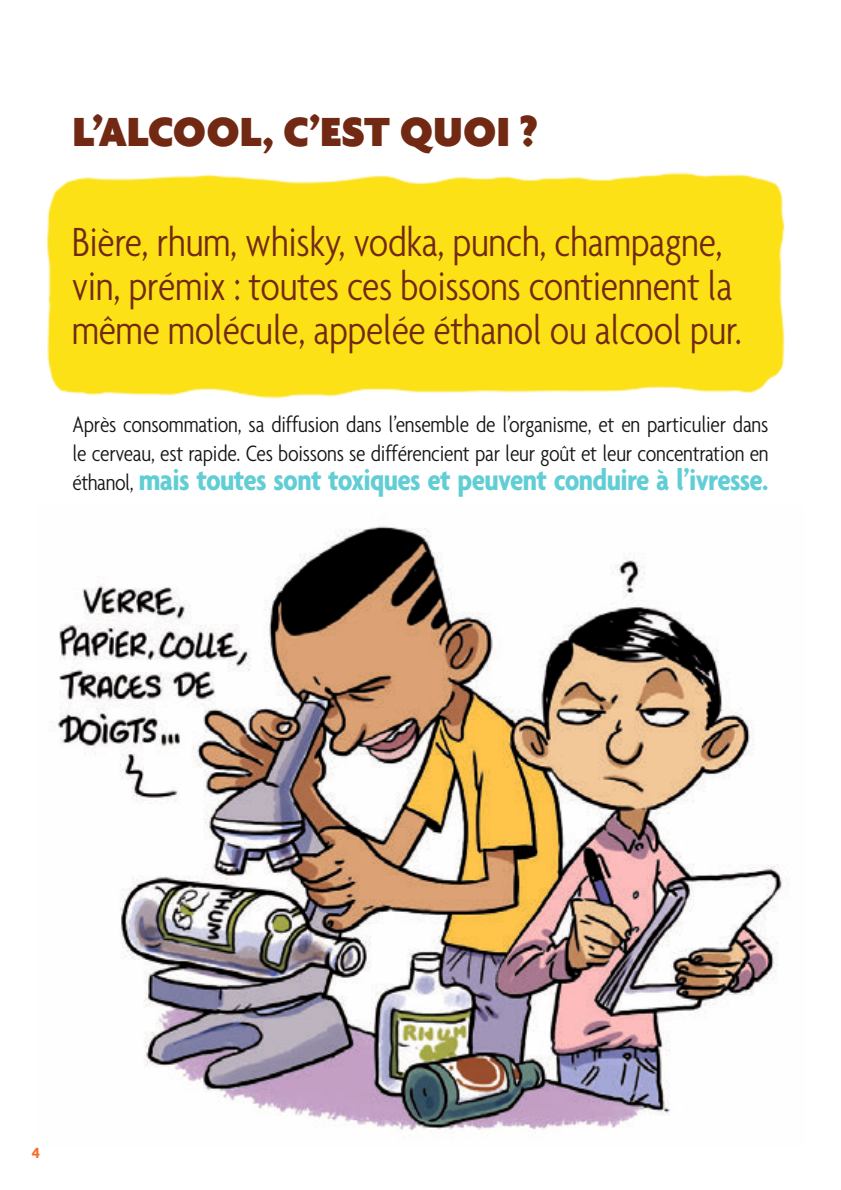
<style>
.page{position:relative;width:841px;height:1190px;background:#fff}
.page>*{position:absolute;margin:0;border:0;box-sizing:border-box;transform-origin:0 0}
.t1{font:300 condensed 44px/44px "Agenda";letter-spacing:-.01em;color:#722913}
.t2{font:900 44px "Agenda";color:#722913}
.t3{font:700 condensed 32px "Agenda";letter-spacing:-.02em;color:#61cdd5}
.t4{font:300 condensed 24px/28.8px "Agenda";letter-spacing:-.01em;color:#131413}
.t5{font:700 16px "Agenda";color:#f46f28}
.s1{font-weight:300;font-size:24px;color:#131413}
</style>
<div class="page">
<img style="left:46px;top:172px;width:739px;height:227px">
<img style="left:51px;top:526px;width:736px;height:605px">
<h1 class="t2" style="left:72px;top:105px;width:467px">L’ALCOOL, C’EST QUOI ?</h1>
<h1 class="t1" style="left:72px;top:219px;width:671px">Bière, rhum, whisky, vodka, punch, champagne, vin, prémix : toutes ces boissons contiennent la même molécule, appelée éthanol ou alcool pur.</h1>
<p class="t4" style="left:72px;top:410px;width:697px">Après consommation, sa diffusion dans l’ensemble de l’organisme, et en particulier dans le cerveau, est rapide. Ces boissons se différencient par leur goût et leur concentration en</p>
<h2 class="t3" style="left:72px;top:461px;width:697px"><span class="s1">éthanol,</span> mais toutes sont toxiques et peuvent conduire à l’ivresse.</h2>
<p class="t5" style="left:32px;top:1142px;width:10px">4</p>
</div>
